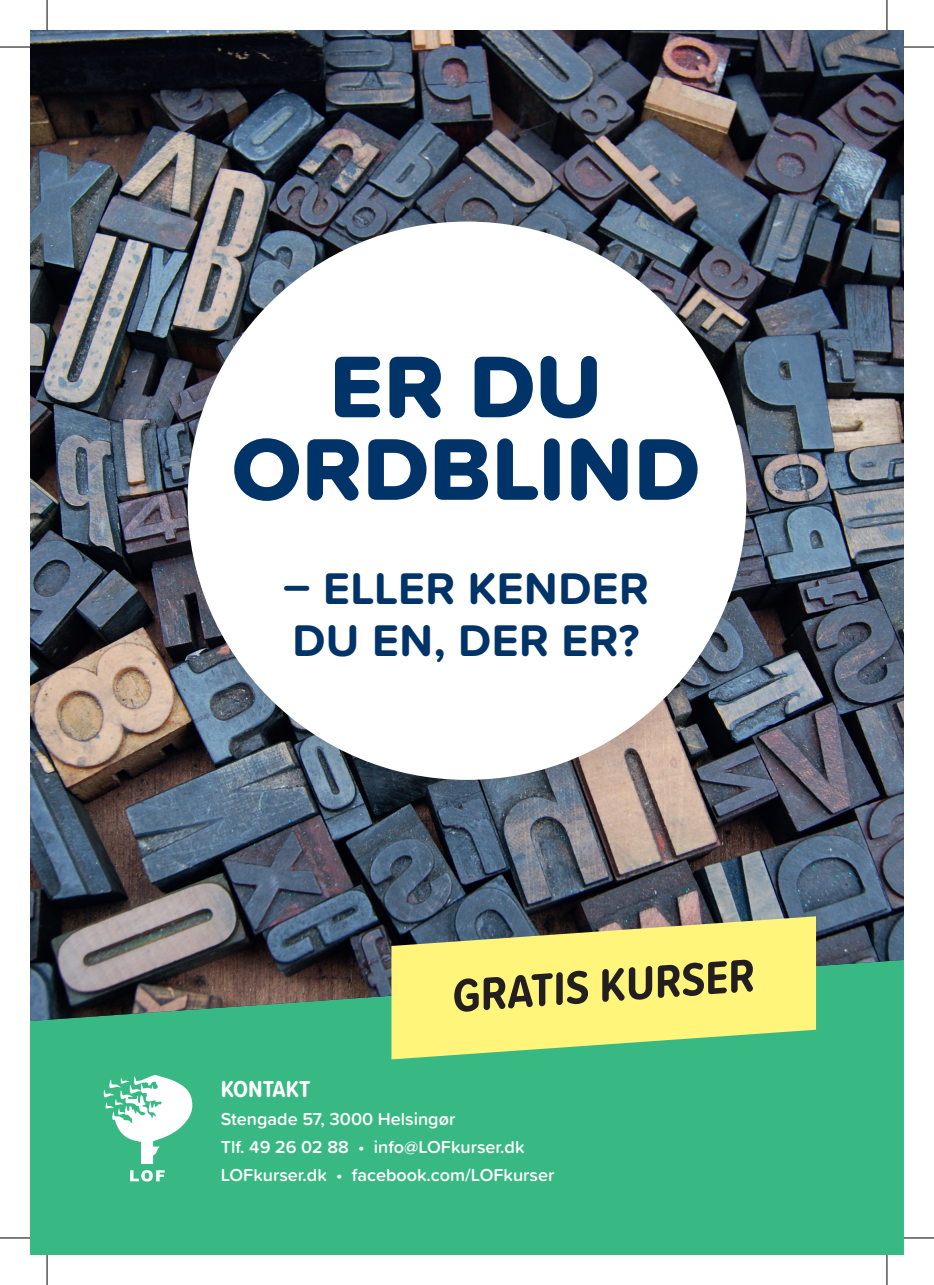
<style>
.page{position:relative;width:934px;height:1285px;background:#fff}
.page>*{position:absolute;margin:0;border:0;box-sizing:border-box;transform-origin:0 0}
.t1{font:90.8px/82.4px "Proxima Soft Extrabld";letter-spacing:.01em;color:#003367;text-align:center}
.t2{font:700 48px "Proxima Soft Cond";color:#231f20}
.t3{font:700 46px/52px "Proxima Soft";letter-spacing:.015em;color:#003367}
.t4{font:700 24px "Proxima Soft Cond";color:#fff}
.t5{font:600 18px/28px "Proxima Soft";color:#fff}
</style>
<div class="page">
<div style="left:30px;top:1024px;width:873px;height:231px;background:#38b983"></div>
<img style="left:30px;top:30px;width:873px;height:991px">
<svg style="left:130px;top:1170px;width:35px;height:11px"></svg>
<svg style="left:104px;top:1075px;width:88px;height:89px"></svg>
<svg style="left:391px;top:916px;width:424px;height:143px;background:#d7dd77"></svg>
<div style="left:135px;top:169px;width:663px;height:663px;background:#231f20;opacity:.25"></div>
<div style="left:187px;top:221px;width:559px;height:559px;background:#fff;border-radius:50%"></div>
<hr style="left:0;top:47px;width:30px;height:1px;background:#000">
<hr style="left:903px;top:47px;width:30px;height:1px;background:#000">
<hr style="left:0;top:1237px;width:30px;height:1px;background:#000">
<hr style="left:903px;top:1237px;width:30px;height:1px;background:#000">
<hr style="left:47px;top:0;width:1px;height:30px;background:#000">
<hr style="left:47px;top:1255px;width:1px;height:30px;background:#000">
<hr style="left:886px;top:0;width:1px;height:30px;background:#000">
<hr style="left:886px;top:1255px;width:1px;height:30px;background:#000">
<h1 class="t1" style="left:232px;top:343px;width:469px">ER DU<br>ORDBLIND</h1>
<h3 class="t3" style="left:283px;top:561px;width:367px">– ELLER KENDER<br>DU EN, DER ER?</h3>
<h2 class="t2" style="left:449px;top:960px;width:304px;rotate:-4deg">GRATIS KURSER</h2>
<h3 class="t4" style="left:221px;top:1071px;width:91px">KONTAKT</h3>
<p class="t5" style="left:221px;top:1104px;width:335px">Stengade 57, 3000 Helsingør<br>Tlf. 49 26 02 88 • info@LOFkurser.dk<br>LOFkurser.dk • facebook.com/LOFkurser</p>
</div>
